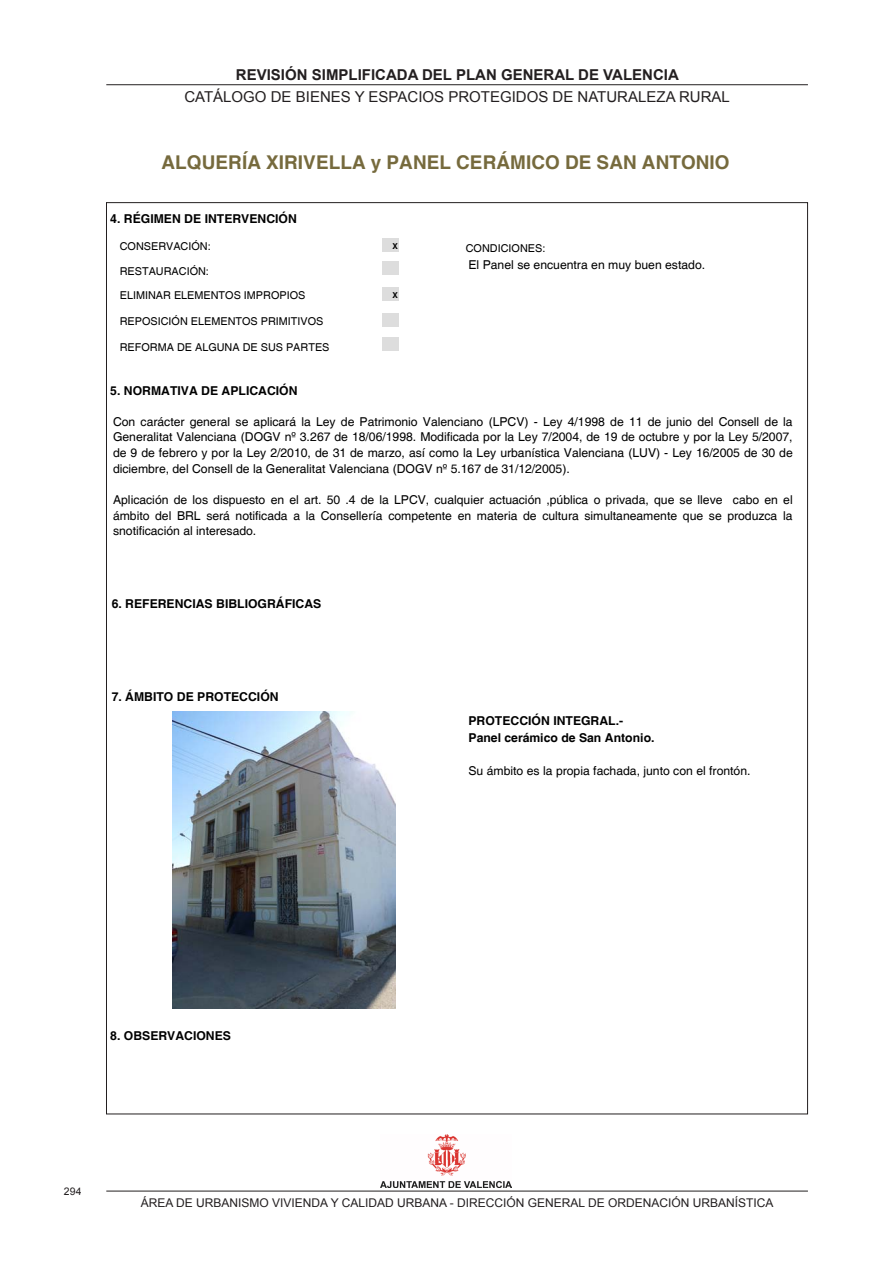
<style>
.page{position:relative;width:893px;height:1263px;background:#fff}
.page>*{position:absolute;margin:0;border:0;box-sizing:border-box;transform-origin:0 0}
.t1{font:700 18.9px "Helvetica";letter-spacing:.005em;color:#766a3d}
.t2{font:15px "Arial";color:#231f20}
.t3{font:700 15px "Arial";color:#231f20}
.t4{font:12.15px/15.6px "Helvetica";color:#000;text-align:justify}
.t5{font:700 12.15px/17.2px "Helvetica";color:#000}
.t6{font:12px "Arial";color:#231f20}
.t7{font:10.8px "Helvetica";color:#000}
.t8{font:10.5px "Arial";color:#231f20}
.t9{font:700 8.1px "Helvetica";color:#000}
</style>
<div class="page">
<hr style="left:106px;top:84px;width:702px;height:1px;background:#231f20">
<img style="left:381px;top:1134px;width:130px;height:53px">
<hr style="left:106px;top:1191px;width:702px;height:1px;background:#231f20">
<img style="left:173px;top:711px;width:223px;height:298px">
<div style="left:382px;top:239px;width:17px;height:13px;background:#ddd"></div>
<div style="left:382px;top:262px;width:17px;height:13px;background:#ddd"></div>
<div style="left:382px;top:287px;width:17px;height:14px;background:#ddd"></div>
<div style="left:382px;top:313px;width:17px;height:14px;background:#ddd"></div>
<div style="left:382px;top:338px;width:17px;height:13px;background:#ddd"></div>
<p class="t3" style="left:236px;top:65px;width:444px">REVISIÓN SIMPLIFICADA DEL PLAN GENERAL DE VALENCIA</p>
<p class="t2" style="left:184px;top:87px;width:547px">CATÁLOGO DE BIENES Y ESPACIOS PROTEGIDOS DE NATURALEZA RURAL</p>
<p class="t1" style="left:162px;top:151px;width:570px">ALQUERÍA XIRIVELLA y PANEL CERÁMICO DE SAN ANTONIO</p>
<p class="t5" style="left:110px;top:211px;width:188px">4. RÉGIMEN DE INTERVENCIÓN</p>
<p class="t7" style="left:120px;top:240px;width:92px">CONSERVACIÓN:</p>
<p class="t7" style="left:120px;top:264px;width:91px">RESTAURACIÓN:</p>
<p class="t9" style="left:393px;top:241px;width:7px">X</p>
<p class="t7" style="left:120px;top:289px;width:187px">ELIMINAR ELEMENTOS IMPROPIOS</p>
<p class="t9" style="left:393px;top:290px;width:7px">X</p>
<p class="t7" style="left:120px;top:315px;width:205px">REPOSICIÓN ELEMENTOS PRIMITIVOS</p>
<p class="t7" style="left:120px;top:340px;width:211px">REFORMA DE ALGUNA DE SUS PARTES</p>
<p class="t7" style="left:466px;top:241px;width:81px">CONDICIONES:</p>
<p class="t4" style="left:468px;top:258px;width:238px">El Panel se encuentra en muy buen estado.</p>
<p class="t5" style="left:110px;top:383px;width:189px">5. NORMATIVA DE APLICACIÓN</p>
<p class="t4" style="left:113px;top:414px;width:681px">Con carácter general se aplicará la Ley de Patrimonio Valenciano (LPCV) - Ley 4/1998 de 11 de junio del Consell de la Generalitat Valenciana (DOGV nº 3.267 de 18/06/1998. Modificada por la Ley 7/2004, de 19 de octubre y por la Ley 5/2007, de 9 de febrero y por la Ley 2/2010, de 31 de marzo, así como la Ley urbanística Valenciana (LUV) - Ley 16/2005 de 30 de diciembre, del Consell de la Generalitat Valenciana (DOGV nº 5.167 de 31/12/2005).</p>
<p class="t4" style="left:113px;top:492px;width:681px">Aplicación de los dispuesto en el art. 50 .4 de la LPCV, cualquier actuación ,pública o privada, que se lleve cabo en el ámbito del BRL será notificada a la Consellería competente en materia de cultura simultaneamente que se produzca la snotificación al interesado.</p>
<p class="t5" style="left:112px;top:596px;width:211px">6. REFERENCIAS BIBLIOGRÁFICAS</p>
<p class="t5" style="left:112px;top:688px;width:168px">7. ÁMBITO DE PROTECCIÓN</p>
<p class="t5" style="left:468px;top:713px;width:188px">PROTECCIÓN INTEGRAL.-<br>Panel cerámico de San Antonio.</p>
<p class="t4" style="left:468px;top:763px;width:284px">Su ámbito es la propia fachada, junto con el frontón.</p>
<p class="t5" style="left:110px;top:1027px;width:122px">8. OBSERVACIONES</p>
<p class="t8" style="left:64px;top:1185px;width:19px">294</p>
<p class="t6" style="left:141px;top:1195px;width:634px">ÁREA DE URBANISMO VIVIENDA Y CALIDAD URBANA - DIRECCIÓN GENERAL DE ORDENACIÓN URBANÍSTICA</p>
</div>
